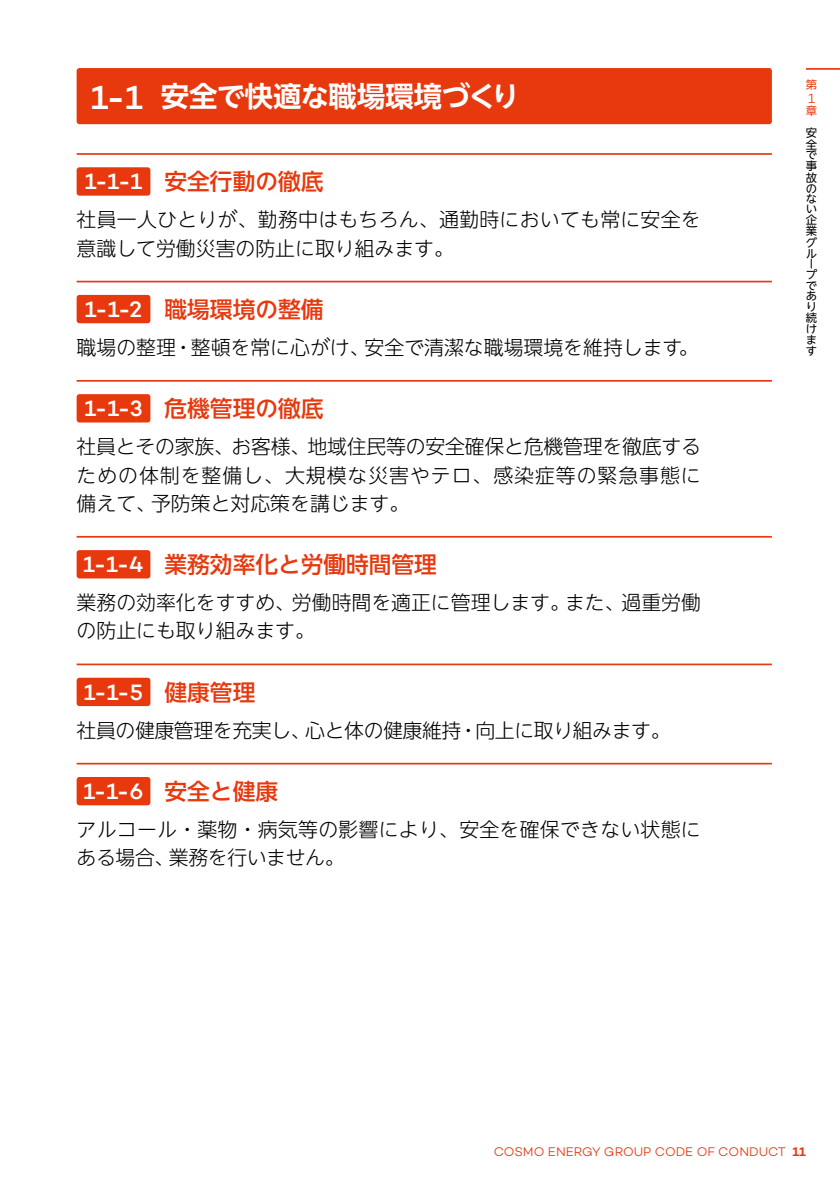
<style>
.page{position:relative;width:840px;height:1191px;background:#fff}
.page>*{position:absolute;margin:0;border:0;box-sizing:border-box;transform-origin:0 0}
.t1{font:700 28.4px "UD Shin Go NT Pro De";letter-spacing:-.01em;color:#fff}
.t2{font:500 22.6px "UD Shin Go NT Pro";color:#e8380d}
.t3{font:500 22.6px "Campton";color:#fff}
.t4{font:300 19.8px/28.4px "UD Shin Go NT Pro";color:#000}
.t5{font:300 19.8px "UD Shin Go NT Pro";letter-spacing:-.02em;color:#000}
.t6{font:300 13.6px "Campton";color:#e8380d}
.t7{font:300 12.8px "Campton";color:#e8380d}
.t8{font:11.4px/10.8px "UD Shin Go NT Pro";color:#000}
.t9{font:11.4px/22.4px "UD Shin Go NT Pro";color:#e8380d}
.s1{font-family:"Campton";font-weight:500;font-size:34px}
.s2{color:#000}
.s3{font-weight:600}
</style>
<div class="page">
<div style="left:77px;top:68px;width:694px;height:56px;background:#e8380d;border-radius:3px"></div>
<div style="left:77px;top:167px;width:73px;height:29px;background:#e8380d;border-radius:3px"></div>
<hr style="left:77px;top:153px;width:694px;height:2px;background:#e8380d">
<div style="left:77px;top:295px;width:73px;height:28px;background:#e8380d;border-radius:3px"></div>
<hr style="left:77px;top:281px;width:694px;height:1px;background:#e8380d">
<div style="left:77px;top:394px;width:73px;height:28px;background:#e8380d;border-radius:3px"></div>
<hr style="left:77px;top:380px;width:694px;height:2px;background:#e8380d">
<div style="left:77px;top:550px;width:73px;height:28px;background:#e8380d;border-radius:3px"></div>
<hr style="left:77px;top:536px;width:694px;height:1px;background:#e8380d">
<div style="left:77px;top:677px;width:73px;height:29px;background:#e8380d;border-radius:3px"></div>
<hr style="left:77px;top:663px;width:694px;height:2px;background:#e8380d">
<div style="left:77px;top:777px;width:73px;height:28px;background:#e8380d;border-radius:3px"></div>
<hr style="left:77px;top:763px;width:694px;height:1px;background:#e8380d">
<hr style="left:805px;top:68px;width:34px;height:2px;background:#e8380d">
<p class="t1" style="left:91px;top:73px;width:430px"><span class="s1">1-1</span> 安全で快適な職場環境づくり</p>
<p class="t9" style="left:805px;top:73px;width:12px">第</p>
<p class="t6" style="left:807px;top:90px;width:8px">1</p>
<p class="t9" style="left:805px;top:99px;width:12px">章<span class="s2">安</span></p>
<p class="t8" style="left:805px;top:139px;width:13px">全で事故のない企業グループであり続けます</p>
<p class="t2" style="left:164px;top:163px;width:160px">安全行動の徹底</p>
<p class="t3" style="left:85px;top:167px;width:59px">1-1-1</p>
<p class="t4" style="left:77px;top:205px;width:625px">社員一人ひとりが、勤務中はもちろん、通勤時においても常に安全を意識して労働災害の防止に取り組みます。</p>
<p class="t2" style="left:164px;top:291px;width:160px">職場環境の整備</p>
<p class="t3" style="left:85px;top:295px;width:59px">1-1-2</p>
<p class="t4" style="left:77px;top:332px;width:623px">職場の整理・整頓を常に心がけ、安全で清潔な職場環境を維持します。</p>
<p class="t2" style="left:164px;top:390px;width:160px">危機管理の徹底</p>
<p class="t3" style="left:84px;top:394px;width:60px">1-1-3</p>
<p class="t4" style="left:77px;top:432px;width:625px;text-align:justify">社員とその家族、お客様、地域住民等の安全確保と危機管理を徹底するための体制を整備し、大規模な災害やテロ、感染症等の緊急事態に備えて、予防策と対応策を講じます。</p>
<p class="t2" style="left:164px;top:546px;width:274px">業務効率化と労働時間管理</p>
<p class="t3" style="left:83px;top:550px;width:62px">1-1-4</p>
<p class="t4" style="left:77px;top:587px;width:625px">業務の効率化をすすめ、労働時間を適正に管理します。また、過重労働の防止にも取り組みます。</p>
<p class="t2" style="left:164px;top:673px;width:92px">健康管理</p>
<p class="t3" style="left:84px;top:677px;width:61px">1-1-5</p>
<p class="t5" style="left:77px;top:714px;width:595px">社員の健康管理を充実し、心と体の健康維持・向上に取り組みます。</p>
<p class="t2" style="left:164px;top:773px;width:115px">安全と健康</p>
<p class="t3" style="left:83px;top:777px;width:61px">1-1-6</p>
<p class="t4" style="left:77px;top:814px;width:625px">アルコール・薬物・病気等の影響により、安全を確保できない状態にある場合、業務を行いません。</p>
<p class="t7" style="left:493px;top:1144px;width:313px">COSMO ENERGY GROUP CODE OF CONDUCT <span class="s3">11</span></p>
</div>
